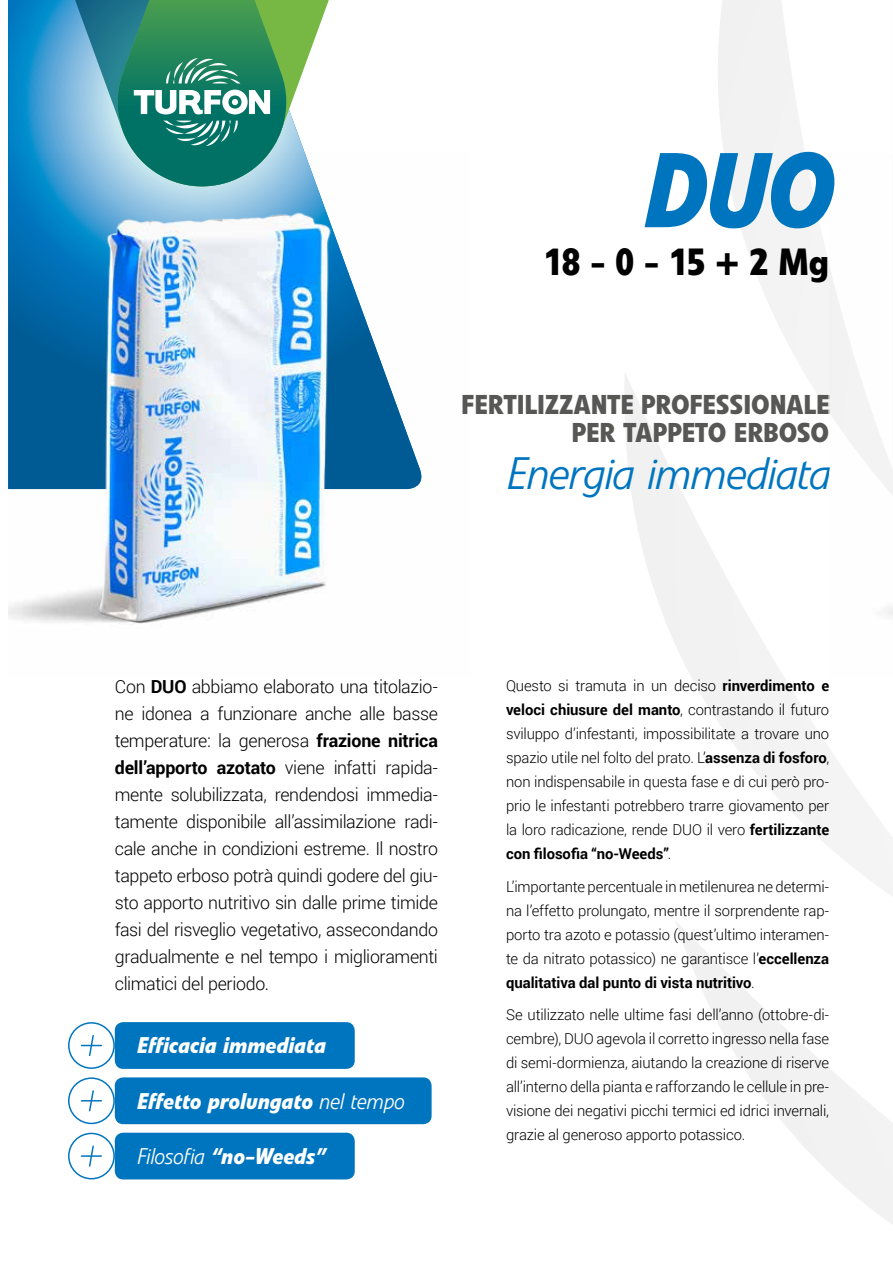
<style>
.page{position:relative;width:893px;height:1263px;background:#fff}
.page>*{position:absolute;margin:0;border:0;box-sizing:border-box;transform-origin:0 0}
.t1{font:italic 700 105px "Evo BQ";color:#0075bf;scale:.95 1}
.t2{font:italic 300 45px "Evo BQ";letter-spacing:-.025em;color:#0075bf}
.t3{font:700 37.5px "Evo BQ";color:#000;scale:.95 1}
.t4{font:700 27px/28.5px "Evo BQ";letter-spacing:-.015em;color:#575756;text-align:right}
.t5{font:italic 700 22.5px "Evo BQ";color:#fff;scale:.95 1}
.t6{font:300 18px/27px "Roboto";letter-spacing:-.02em;color:#000;text-align:justify}
.t7{font:300 15px/24px "Roboto";letter-spacing:-.01em;color:#000;text-align:justify}
.s1{font-weight:700}
.s2{font-weight:300}
</style>
<div class="page">
<svg style="left:625px;top:0;width:268px;height:1224px"></svg>
<svg style="left:9px;top:0;width:11px;height:153px;background:#0081c6"></svg>
<svg style="left:20px;top:0;width:87px;height:153px;background:#4ea2d0"></svg>
<svg style="left:107px;top:0;width:222px;height:153px"></svg>
<svg style="left:116px;top:0;width:172px;height:153px;background:#3c9473"></svg>
<div style="left:115px;top:1022px;width:240px;height:47px;background:#0075bf;border-radius:9px"></div>
<div style="left:68px;top:1022px;width:47px;height:47px;border:2px solid #0075bf;border-radius:50%"></div>
<div style="left:68px;top:1077px;width:47px;height:47px;border:2px solid #0075bf;border-radius:50%"></div>
<div style="left:68px;top:1133px;width:47px;height:46px;border:2px solid #0075bf;border-radius:50%"></div>
<div style="left:115px;top:1077px;width:317px;height:47px;background:#0075bf;border-radius:9px"></div>
<div style="left:115px;top:1133px;width:240px;height:46px;background:#0075bf;border-radius:9px"></div>
<svg style="left:82px;top:1035px;width:19px;height:21px"></svg>
<svg style="left:82px;top:1090px;width:19px;height:22px"></svg>
<svg style="left:82px;top:1145px;width:19px;height:22px"></svg>
<img style="left:9px;top:153px;width:413px;height:472px">
<img style="left:830px;top:153px;width:63px;height:523px">
<h1 class="t1" style="left:639px;top:127px;width:202px">DUO</h1>
<h3 class="t3" style="left:544px;top:239px;width:302px">18 - 0 - 15 + 2 Mg</h3>
<h3 class="t4" style="left:461px;top:390px;width:369px">FERTILIZZANTE PROFESSIONALE<br>PER TAPPETO ERBOSO</h3>
<h2 class="t2" style="left:505px;top:447px;width:326px">Energia immediata</h2>
<p class="t6" style="left:115px;top:673px;width:325px">Con <span class="s1">DUO</span> abbiamo elaborato una titolazio&shy;ne idonea a funzionare anche alle basse temperature: la generosa <span class="s1">frazione nitrica dell’apporto azotato</span> viene infatti rapida&shy;mente solubilizzata, rendendosi immedia&shy;tamente disponibile all’assimilazione radi&shy;cale anche in condizioni estreme. Il nostro tappeto erboso potrà quindi godere del giu&shy;sto apporto nutritivo sin dalle prime timide fasi del risveglio vegetativo, assecondando gradualmente e nel tempo i miglioramenti climatici del periodo.</p>
<p class="t7" style="left:506px;top:673px;width:325px">Questo si tramuta in un deciso <span class="s1">rinverdimento e veloci chiusure del manto</span>, contrastando il futuro sviluppo d’infestanti, impossibilitate a trovare uno spazio utile nel folto del prato. L’<span class="s1">assenza di fosforo</span>, non indispensabile in questa fase e di cui però pro&shy;prio le infestanti potrebbero trarre giovamento per la loro radicazione, rende DUO il vero <span class="s1">fertilizzante con filosofia “no-Weeds”</span>.</p>
<p class="t7" style="left:506px;top:874px;width:325px">L’importante percentuale in metilenurea ne determi&shy;na l’effetto prolungato, mentre il sorprendente rap&shy;porto tra azoto e potassio (quest’ultimo interamen&shy;te da nitrato potassico) ne garantisce l’<span class="s1">eccellenza qualitativa dal punto di vista nutritivo</span>.</p>
<p class="t7" style="left:506px;top:1002px;width:325px">Se utilizzato nelle ultime fasi dell’anno (ottobre-di&shy;cembre), DUO agevola il corretto ingresso nella fase di semi-dormienza, aiutando la creazione di riserve all’interno della pianta e rafforzando le cellule in pre&shy;visione dei negativi picchi termici ed idrici invernali, grazie al generoso apporto potassico.</p>
<h3 class="t5" style="left:136px;top:1032px;width:200px">Efficacia immediata</h3>
<h3 class="t5" style="left:136px;top:1087px;width:283px">Effetto prolungato <span class="s2">nel tempo</span></h3>
<h3 class="t5" style="left:136px;top:1142px;width:200px"><span class="s2">Filosofia</span> “no-Weeds”</h3>
</div>
